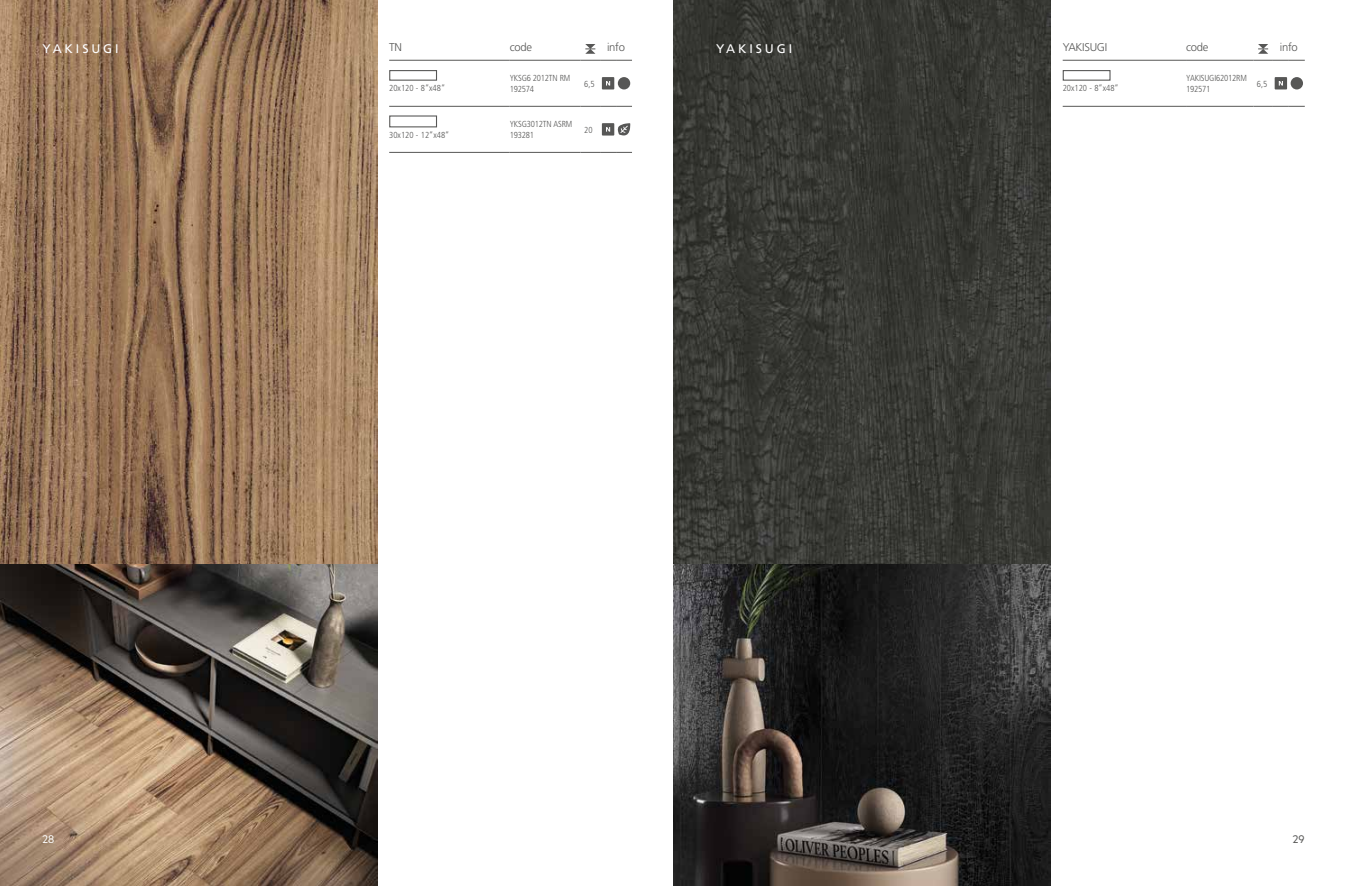
<style>
.page{position:relative;width:1347px;height:886px;background:#fff}
.page>*{position:absolute;margin:0;border:0;box-sizing:border-box;transform-origin:0 0}
.t1{font:12.5px "Frutiger LT Std";letter-spacing:.23em;color:#fff}
.t2{font:12.5px "Metric";color:#575756}
.t3{font:12.5px "Metric";color:#fff}
.t4{font:300 11.25px "Frutiger LT Std";letter-spacing:-.025em;color:#575756}
.t5{font:300 condensed 8.75px/10.5px "Frutiger LT Std";letter-spacing:-.02em;color:#575756}
.t6{font:300 condensed 8.75px "Frutiger LT Std";color:#575756}
</style>
<div class="page">
<img style="left:0;top:0;width:377px;height:564px">
<img style="left:0;top:564px;width:377px;height:322px">
<img style="left:673px;top:0;width:377px;height:564px">
<img style="left:673px;top:564px;width:377px;height:322px">
<hr style="left:389px;top:60px;width:121px;height:1px;background:#575756">
<hr style="left:510px;top:60px;width:70px;height:1px;background:#575756">
<svg style="left:580px;top:60px;width:52px;height:1px"></svg>
<hr style="left:389px;top:152px;width:121px;height:1px;background:#575756">
<hr style="left:510px;top:152px;width:70px;height:1px;background:#575756">
<hr style="left:389px;top:106px;width:121px;height:1px;background:#575756">
<hr style="left:510px;top:106px;width:70px;height:1px;background:#575756">
<svg style="left:580px;top:106px;width:52px;height:1px"></svg>
<svg style="left:580px;top:152px;width:52px;height:1px"></svg>
<svg style="left:585px;top:44px;width:10px;height:10px"></svg>
<div style="left:389px;top:70px;width:48px;height:11px;border:1px solid #575756"></div>
<svg style="left:602px;top:77px;width:12px;height:12px"></svg>
<div style="left:618px;top:77px;width:12px;height:12px;background:#575756;border-radius:50%"></div>
<div style="left:389px;top:115px;width:48px;height:12px;border:1px solid #575756"></div>
<svg style="left:602px;top:123px;width:28px;height:13px"></svg>
<hr style="left:1062px;top:60px;width:124px;height:1px;background:#575756">
<hr style="left:1186px;top:60px;width:67px;height:1px;background:#575756">
<svg style="left:1253px;top:60px;width:51px;height:1px"></svg>
<hr style="left:1062px;top:106px;width:124px;height:1px;background:#575756">
<hr style="left:1186px;top:106px;width:67px;height:1px;background:#575756">
<svg style="left:1253px;top:106px;width:51px;height:1px"></svg>
<svg style="left:1258px;top:44px;width:10px;height:10px"></svg>
<div style="left:1062px;top:70px;width:48px;height:11px;border:1px solid #575756"></div>
<svg style="left:1274px;top:77px;width:13px;height:12px"></svg>
<div style="left:1290px;top:77px;width:13px;height:12px;background:#575756;border-radius:50%"></div>
<p class="t4" style="left:607px;top:41px;width:19px">info</p>
<h1 class="t1" style="left:43px;top:42px;width:78px">YAKISUGI</h1>
<p class="t4" style="left:389px;top:41px;width:14px">TN</p>
<p class="t4" style="left:510px;top:41px;width:24px">code</p>
<h1 class="t1" style="left:716px;top:42px;width:78px">YAKISUGI</h1>
<p class="t6" style="left:389px;top:83px;width:58px">20x120 - 8”x48”</p>
<p class="t5" style="left:510px;top:73px;width:62px">YKSG6 2012TN RM<br>192574</p>
<p class="t5" style="left:584px;top:78px;width:12px">6,5</p>
<p class="t6" style="left:389px;top:130px;width:62px">30x120 - 12”x48”</p>
<p class="t5" style="left:510px;top:119px;width:64px">YKSG3012TN ASRM<br>193281</p>
<p class="t5" style="left:584px;top:124px;width:10px">20</p>
<p class="t4" style="left:1062px;top:41px;width:46px">YAKISUGI</p>
<p class="t4" style="left:1186px;top:41px;width:24px">code</p>
<p class="t4" style="left:1279px;top:41px;width:19px">info</p>
<p class="t6" style="left:1062px;top:83px;width:58px">20x120 - 8”x48”</p>
<p class="t5" style="left:1186px;top:73px;width:62px">YAKISUGI62012RM<br>192571</p>
<p class="t5" style="left:1256px;top:78px;width:12px">6,5</p>
<h1 class="t3" style="left:43px;top:832px;width:13px">28</h1>
<h1 class="t2" style="left:1292px;top:832px;width:13px">29</h1>
</div>
